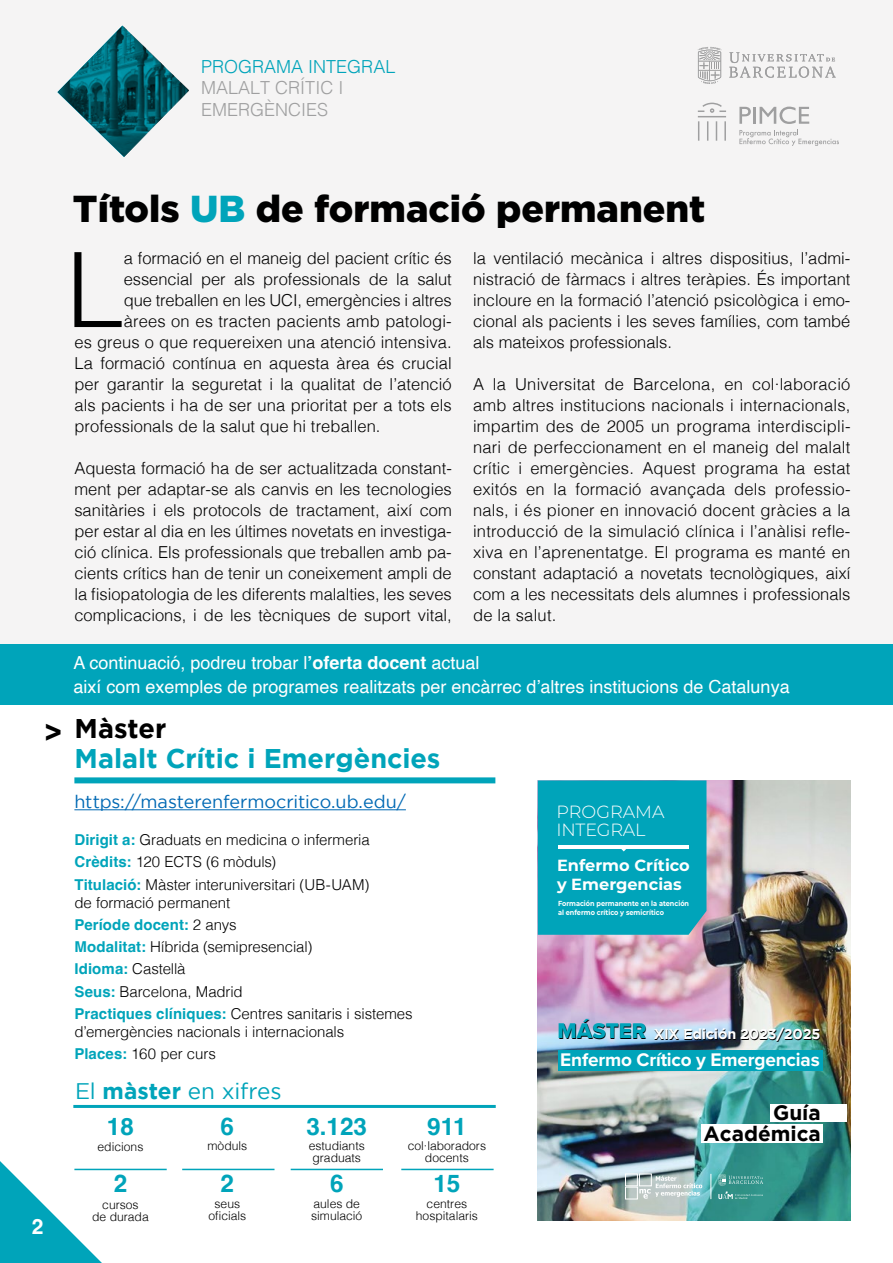
<style>
.page{position:relative;width:893px;height:1263px;background:#fff}
.page>*{position:absolute;margin:0;border:0;box-sizing:border-box;transform-origin:0 0}
.t1{font:300 103.95px "Helvetica";color:#000}
.t2{font:900 37.5px "Gotham HTF";color:#000}
.t3{font:700 30px "Gotham";color:#000}
.t4{font:700 27px "Gotham";color:#00a4ba}
.t5{font:700 27px "Gotham";color:#000}
.t6{font:700 24.3px "Helvetica";color:#00a4ba}
.t7{font:22.5px "Gotham";letter-spacing:-.015em;color:#00a4ba}
.t8{font:700 21px "Helvetica";color:#fff}
.t9{font:700 20.7px/20.7px "Gotham";color:#000;text-align:right}
.t10{font:700 18.9px "Proxima Nova";letter-spacing:-.01em;color:#fff}
.t11{font:18px/24px "Helvetica";color:#fff}
.t12{font:18px "Gotham";letter-spacing:-.005em;color:#0069b4}
.t13{font:300 18px/21.6px "Helvetica";color:#9f9fa0}
.t14{font:300 18px "Helvetica";color:#00a4ba}
.t15{font:300 17.7px/18.5px "Montserrat";letter-spacing:-.01em;color:#fff}
.t16{font:300 16.5px/21px "Helvetica";color:#000;text-align:justify}
.t17{font:700 16.2px/19.4px "Montserrat";color:#fff}
.t18{font:300 15px/22.2px "Helvetica";letter-spacing:-.005em;color:#000}
.t19{font:700 14.4px "Gotham";letter-spacing:-.015em;color:#000}
.t20{font:300 12.15px/12px "Helvetica";color:#000;text-align:center}
.t21{font:700 7.2px/9.8px "Montserrat";color:#fff;scale:.9 1}
.s1{color:#00a4ba}
.s2{font-weight:700}
.s3{font-weight:700;color:#00a4ba}
.s4{font-family:"Proxima Nova Extrabld";font-weight:400;font-size:22.05px}
</style>
<div class="page">
<div style="left:0;top:170px;width:893px;height:535px;background:#f5f4f4"></div>
<div style="left:0;top:644px;width:893px;height:61px;background:#00a4ba"></div>
<svg style="left:0;top:1161px;width:102px;height:102px"></svg>
<div style="left:0;top:0;width:893px;height:170px;background:#f5f4f4"></div>
<svg style="left:729px;top:52px;width:107px;height:26px"></svg>
<svg style="left:698px;top:47px;width:24px;height:37px"></svg>
<svg style="left:57px;top:26px;width:132px;height:131px"></svg>
<img style="left:538px;top:780px;width:313px;height:440px">
<div style="left:558px;top:1050px;width:265px;height:20px;background:#00a4ba"></div>
<div style="left:701px;top:1125px;width:121px;height:18px;background:#fff"></div>
<div style="left:770px;top:1104px;width:76px;height:17px;background:#fff"></div>
<div style="left:538px;top:780px;width:168px;height:155px;background:#00a4ba"></div>
<hr style="left:558px;top:845px;width:131px;height:3px;background:#fff">
<svg style="left:639px;top:1176px;width:63px;height:23px"></svg>
<div style="left:625px;top:1174px;width:13px;height:12px;border:1px solid #fff"></div>
<div style="left:625px;top:1187px;width:13px;height:12px;border:1px solid #fff"></div>
<div style="left:639px;top:1174px;width:12px;height:12px;border:1px solid #fff"></div>
<svg style="left:711px;top:1174px;width:1px;height:25px"></svg>
<svg style="left:718px;top:1174px;width:45px;height:25px"></svg>
<hr style="left:74px;top:809px;width:332px;height:1px;background:#0069b4">
<div style="left:74px;top:777px;width:421px;height:6px;background:#00a4ba"></div>
<hr style="left:74px;top:1169px;width:93px;height:1px;background:#00a4ba">
<hr style="left:182px;top:1169px;width:92px;height:1px;background:#00a4ba">
<hr style="left:291px;top:1169px;width:92px;height:1px;background:#00a4ba">
<hr style="left:401px;top:1169px;width:93px;height:1px;background:#00a4ba">
<svg style="left:739px;top:107px;width:100px;height:39px"></svg>
<svg style="left:698px;top:102px;width:28px;height:39px"></svg>
<hr style="left:73px;top:1105px;width:423px;height:3px;background:#00a4ba">
<p class="t14" style="left:201px;top:51px;width:196px">PROGRAMA INTEGRAL</p>
<p class="t13" style="left:201px;top:76px;width:144px">MALALT CRÍTIC I<br>EMERGÈNCIES</p>
<h3 class="t3" style="left:43px;top:715px;width:21px">&gt;</h3>
<p class="t8" style="left:32px;top:1214px;width:13px">2</p>
<h2 class="t2" style="left:73px;top:187px;width:634px">Títols <span class="s1">UB</span> de formació permanent</h2>
<h1 class="t1" style="left:66px;top:202px;width:59px">L</h1>
<p class="t16" style="left:124px;top:246px;width:329px">a formació en el maneig del pacient crític és</p>
<p class="t16" style="left:124px;top:267px;width:330px">essencial per als professionals de la salut</p>
<p class="t16" style="left:124px;top:288px;width:329px">que treballen en les UCI, emergències i altres</p>
<p class="t16" style="left:124px;top:309px;width:329px">àrees on es tracten pacients amb patologi-</p>
<p class="t16" style="left:74px;top:330px;width:379px">es greus o que requereixen una atenció intensiva.</p>
<p class="t16" style="left:74px;top:352px;width:379px">La formació contínua en aquesta àrea és crucial</p>
<p class="t16" style="left:74px;top:373px;width:379px">per garantir la seguretat i la qualitat de l’atenció</p>
<p class="t16" style="left:74px;top:394px;width:379px">als pacients i ha de ser una prioritat per a tots els</p>
<p class="t16" style="left:74px;top:415px;width:308px">professionals de la salut que hi treballen.</p>
<p class="t16" style="left:74px;top:457px;width:379px">Aquesta formació ha de ser actualitzada constant&shy;ment per adaptar-se als canvis en les tecnologies sanitàries i els protocols de tractament, així com per estar al dia en les últimes novetats en investiga&shy;ció clínica. Els professionals que treballen amb pa&shy;cients crítics han de tenir un coneixement ampli de la fisiopatologia de les diferents malalties, les seves complicacions, i de les tècniques de suport vital,</p>
<p class="t16" style="left:473px;top:247px;width:379px">la ventilació mecànica i altres dispositius, l’admi&shy;nistració de fàrmacs i altres teràpies. És important incloure en la formació l’atenció psicològica i emo&shy;cional als pacients i les seves famílies, com també als mateixos professionals.</p>
<p class="t16" style="left:473px;top:373px;width:379px">A la Universitat de Barcelona, en col·laboració amb altres institucions nacionals i internacionals, impartim des de 2005 un programa interdiscipli&shy;nari de perfeccionament en el maneig del malalt crític i emergències. Aquest programa ha estat exitós en la formació avançada dels professio&shy;nals, i és pioner en innovació docent gràcies a la introducció de la simulació clínica i l’anàlisi refle&shy;xiva en l’aprenentatge. El programa es manté en constant adaptació a novetats tecnològiques, així com a les necessitats dels alumnes i professionals de la salut.</p>
<p class="t11" style="left:73px;top:651px;width:718px">A continuació, podreu trobar l<span class="s2">’oferta docent</span> actual<br>així com exemples de programes realitzats per encàrrec d’altres institucions de Catalunya</p>
<h3 class="t5" style="left:74px;top:713px;width:94px">Màster</h3>
<h3 class="t4" style="left:74px;top:743px;width:368px">Malalt Crític i Emergències</h3>
<p class="t12" style="left:74px;top:791px;width:333px">https://masterenfermocritico.ub.edu/</p>
<p class="t18" style="left:74px;top:827px;width:297px"><span class="s3">Dirigit a:</span> Graduats en medicina o infermeria<br><span class="s3">Crèdits:</span> 120 ECTS (6 mòduls)<br><span class="s3">Titulació:</span> Màster interuniversitari (UB-UAM)</p>
<p class="t18" style="left:74px;top:890px;width:340px">de formació permanent<br><span class="s3">Període docent:</span> 2 anys<br><span class="s3">Modalitat:</span> Híbrida (semipresencial)<br><span class="s3">Idioma:</span> Castellà<br><span class="s3">Seus:</span> Barcelona, Madrid<br><span class="s3">Practiques clíniques:</span> Centres sanitaris i sistemes</p>
<p class="t18" style="left:74px;top:1019px;width:271px">d’emergències nacionals i internacionals<br><span class="s3">Places:</span> 160 per curs</p>
<h3 class="t7" style="left:75px;top:1078px;width:208px">El <span class="s2">màster</span> en xifres</h3>
<h3 class="t6" style="left:107px;top:1111px;width:29px">18</h3>
<h3 class="t6" style="left:221px;top:1111px;width:15px">6</h3>
<p class="t20" style="left:98px;top:1140px;width:47px">edicions</p>
<p class="t20" style="left:207px;top:1139px;width:41px">mòduls</p>
<h3 class="t6" style="left:114px;top:1169px;width:15px">2</h3>
<h3 class="t6" style="left:221px;top:1169px;width:15px">2</h3>
<p class="t20" style="left:92px;top:1197px;width:58px">cursos<br>de durada</p>
<p class="t20" style="left:208px;top:1197px;width:39px">seus oficials</p>
<h3 class="t6" style="left:306px;top:1111px;width:62px">3.123</h3>
<p class="t20" style="left:309px;top:1139px;width:58px">estudiants graduats</p>
<p class="t20" style="left:311px;top:1197px;width:53px;text-align:left">aules de simulació</p>
<h3 class="t6" style="left:330px;top:1169px;width:15px">6</h3>
<h3 class="t6" style="left:427px;top:1111px;width:41px">911</h3>
<p class="t20" style="left:408px;top:1139px;width:80px">col·laboradors docents</p>
<p class="t20" style="left:416px;top:1197px;width:64px">centres hospitalaris</p>
<h3 class="t6" style="left:433px;top:1169px;width:29px">15</h3>
<p class="t15" style="left:556px;top:801px;width:110px">PROGRAMA<br>INTEGRAL</p>
<p class="t17" style="left:557px;top:854px;width:134px">Enfermo Crítico y Emergencias</p>
<p class="t21" style="left:558px;top:898px;width:147px">Formación permanente en la atención al enfermo crítico y semicrítico</p>
<p class="t19" style="left:558px;top:1026px;width:264px"><span class="s4">MÁSTER</span> XIX Edición 2023/2025</p>
<p class="t10" style="left:560px;top:1045px;width:261px">Enfermo Crítico y Emergencias</p>
<p class="t9" style="left:703px;top:1102px;width:119px">Guía<br>Académica</p>
</div>
